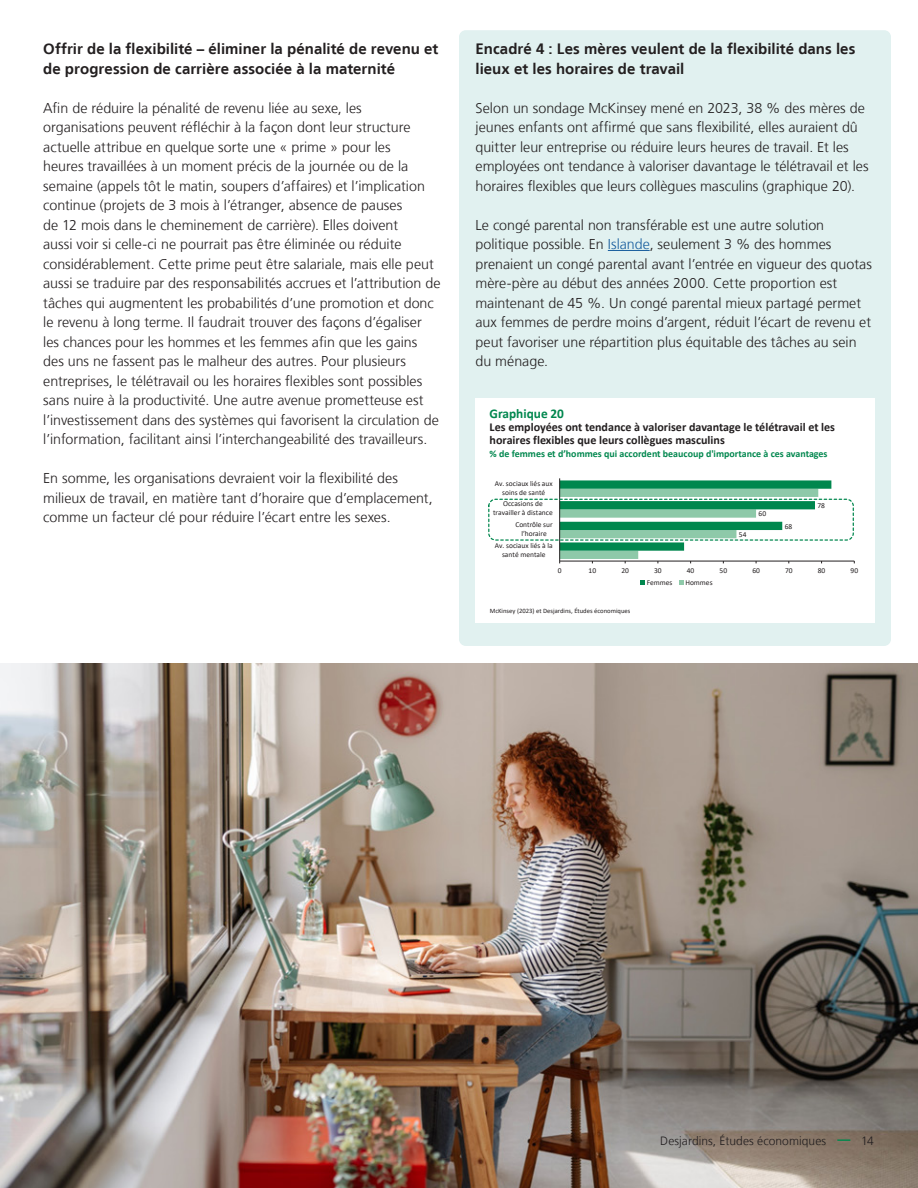
<style>
.page{position:relative;width:918px;height:1188px;background:#fff}
.page>*{position:absolute;margin:0;border:0;box-sizing:border-box;transform-origin:0 0}
.Texte_Titre_Niveau2{font:700 15px/19.5px "Frutiger LT";letter-spacing:.005em;color:#231f20}
.t1{font:300 14.25px/19.5px "Frutiger LT";color:#231f20}
.t2{font:700 13.35px "Calibri";color:#00874e}
.t3{font:700 12px/13px "Calibri";color:#231f20}
.t4{font:300 12px "Frutiger LT";letter-spacing:.005em;color:#231f20}
.t5{font:700 10.05px "Calibri";color:#00874e}
.t6{font:7.5px/9.1px "Calibri";color:#231f20;text-align:center}
.t7{font:6.6px "Calibri";color:#231f20}
.s1{color:#175d9e}
</style>
<div class="page">
<div style="left:459px;top:30px;width:432px;height:616px;background:#e1f1f0;border-radius:7px"></div>
<hr style="left:608px;top:250px;width:42px;height:1px;background:#175d9e">
<div style="left:475px;top:398px;width:399px;height:224px;background:#fff"></div>
<hr style="left:560px;top:561px;width:294px;height:1px;background:#231f20">
<svg style="left:559px;top:480px;width:272px;height:83px"></svg>
<hr style="left:559px;top:478px;width:1px;height:83px;background:#231f20">
<svg style="left:641px;top:581px;width:4px;height:4px"></svg>
<svg style="left:679px;top:581px;width:4px;height:4px"></svg>
<div style="left:488px;top:499px;width:366px;height:42px;border:1px dashed #00874e;border-radius:7px"></div>
<img style="left:0;top:663px;width:918px;height:525px">
<svg style="left:837px;top:1139px;width:13px;height:2px"></svg>
<p class="Texte_Titre_Niveau2" style="left:43px;top:40px;width:397px">Offrir de la flexibilité – éliminer la pénalité de revenu et de progression de carrière associée à la maternité</p>
<p class="t1" style="left:43px;top:98px;width:399px">Afin de réduire la pénalité de revenu liée au sexe, les organisations peuvent réfléchir à la façon dont leur structure actuelle attribue en quelque sorte une « prime » pour les<br>heures travaillées à un moment précis de la journée ou de la semaine (appels tôt le matin, soupers d’affaires) et l’implication continue (projets de 3 mois à l’étranger, absence de pauses<br>de 12 mois dans le cheminement de carrière). Elles doivent<br>aussi voir si celle‑ci ne pourrait pas être éliminée ou réduite considérablement. Cette prime peut être salariale, mais elle peut aussi se traduire par des responsabilités accrues et l’attribution de tâches qui augmentent les probabilités d’une promotion et donc le revenu à long terme. Il faudrait trouver des façons d’égaliser les chances pour les hommes et les femmes afin que les gains des uns ne fassent pas le malheur des autres. Pour plusieurs entreprises, le télétravail ou les horaires flexibles sont possibles sans nuire à la productivité. Une autre avenue prometteuse est l’investissement dans des systèmes qui favorisent la circulation de l’information, facilitant ainsi l’interchangeabilité des travailleurs.</p>
<p class="t1" style="left:43px;top:469px;width:391px">En somme, les organisations devraient voir la flexibilité des milieux de travail, en matière tant d’horaire que d’emplacement, comme un facteur clé pour réduire l’écart entre les sexes.</p>
<p class="Texte_Titre_Niveau2" style="left:476px;top:40px;width:381px">Encadré 4 : Les mères veulent de la flexibilité dans les lieux et les horaires de travail</p>
<p class="t1" style="left:476px;top:98px;width:395px">Selon un sondage McKinsey mené en 2023, 38 % des mères de jeunes enfants ont affirmé que sans flexibilité, elles auraient dû quitter leur entreprise ou réduire leurs heures de travail. Et les employées ont tendance à valoriser davantage le télétravail et les horaires flexibles que leurs collègues masculins (graphique 20).</p>
<p class="t1" style="left:476px;top:215px;width:398px">Le congé parental non transférable est une autre solution politique possible. En <span class="s1">Islande</span>, seulement 3 % des hommes prenaient un congé parental avant l’entrée en vigueur des quotas mère-père au début des années 2000. Cette proportion est maintenant de 45 %. Un congé parental mieux partagé permet aux femmes de perdre moins d’argent, réduit l’écart de revenu et peut favoriser une répartition plus équitable des tâches au sein du ménage.</p>
<p class="t2" style="left:490px;top:404px;width:76px">Graphique 20</p>
<p class="t3" style="left:490px;top:421px;width:347px">Les employées ont tendance à valoriser davantage le télétravail et les horaires flexibles que leurs collègues masculins</p>
<p class="t5" style="left:490px;top:446px;width:339px">% de femmes et d’hommes qui accordent beaucoup d'importance à ces avantages</p>
<p class="t6" style="left:495px;top:478px;width:59px">Av. sociaux liés aux soins de santé</p>
<p class="t6" style="left:493px;top:499px;width:61px">Occasions de travailler à distance</p>
<p class="t6" style="left:515px;top:520px;width:39px">Contrôle sur l’horaire</p>
<p class="t6" style="left:495px;top:540px;width:59px">Av. sociaux liés à la santé mentale</p>
<p class="t6" style="left:739px;top:530px;width:9px">54</p>
<p class="t6" style="left:759px;top:509px;width:9px">60</p>
<p class="t6" style="left:785px;top:521px;width:9px">68</p>
<p class="t6" style="left:818px;top:501px;width:9px">78</p>
<p class="t6" style="left:558px;top:566px;width:5px">0</p>
<p class="t6" style="left:589px;top:566px;width:9px">10</p>
<p class="t6" style="left:621px;top:566px;width:9px">20</p>
<p class="t6" style="left:654px;top:566px;width:9px">30</p>
<p class="t6" style="left:687px;top:566px;width:9px">40</p>
<p class="t6" style="left:720px;top:566px;width:9px">50</p>
<p class="t6" style="left:752px;top:566px;width:9px">60</p>
<p class="t6" style="left:785px;top:566px;width:9px">70</p>
<p class="t6" style="left:818px;top:566px;width:9px">80</p>
<p class="t6" style="left:851px;top:566px;width:9px">90</p>
<p class="t7" style="left:490px;top:607px;width:142px">McKinsey (2023) et Desjardins, Études économiques</p>
<p class="t6" style="left:647px;top:578px;width:27px">Femmes</p>
<p class="t6" style="left:685px;top:578px;width:29px">Hommes</p>
<p class="t4" style="left:660px;top:1134px;width:167px">Desjardins, Études économiques</p>
<p class="t4" style="left:861px;top:1134px;width:14px">14</p>
</div>
